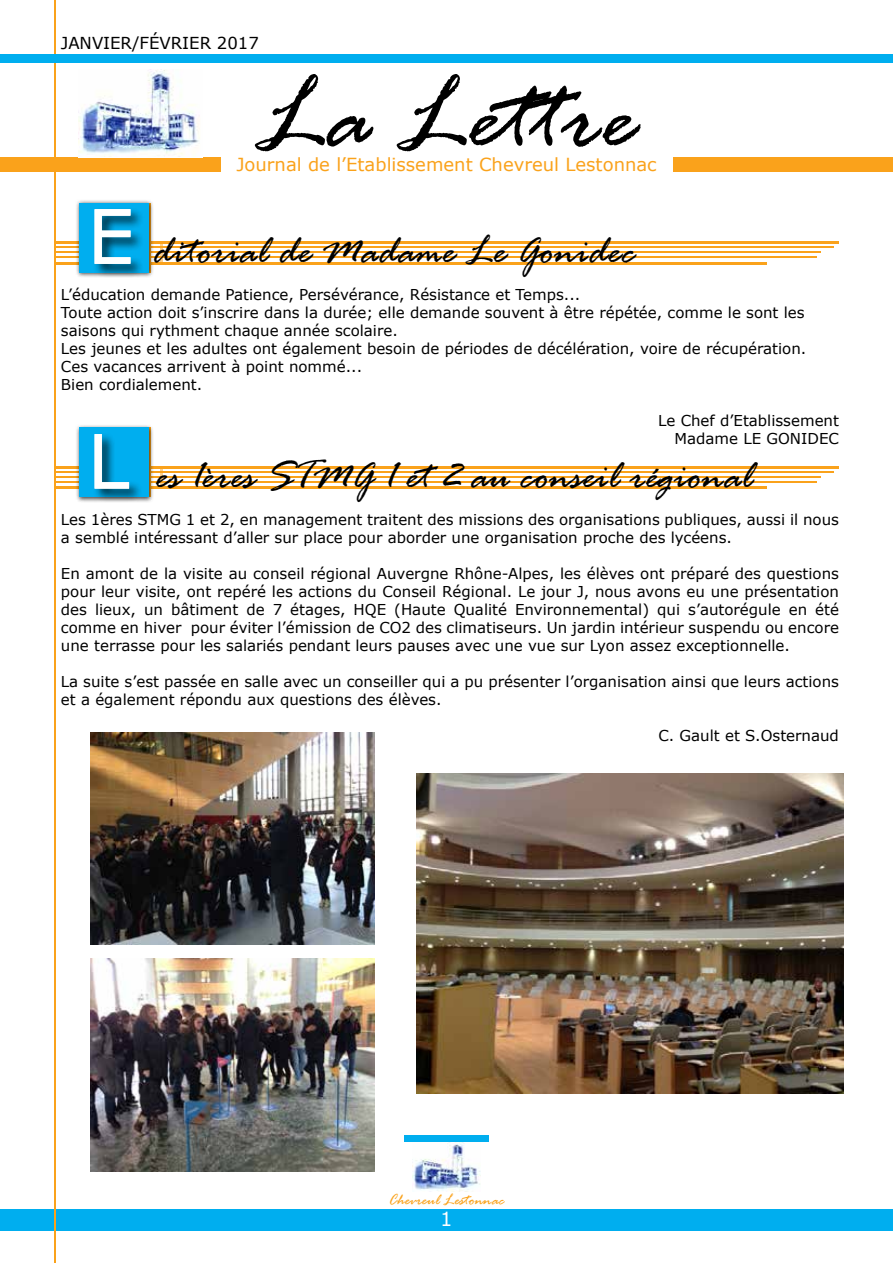
<style>
.page{position:relative;width:893px;height:1263px;background:#fff}
.page>*{position:absolute;margin:0;border:0;box-sizing:border-box;transform-origin:0 0}
.t1{font:italic 108px "Rage";color:#000}
.t2{font:italic 42px "Rage";color:#000}
.t3{font:19.5px "MS Reference Sans Serif";color:#fff}
.t4{font:18px "MS Reference Sans Serif";color:#faa21b}
.t5{font:16.5px "MS Reference Sans Serif";color:#000}
.t6{font:italic 16.5px "Rage";color:#faa21b}
.t7{font:15px/18px "MS Reference Sans Serif";color:#000}
.s1{font-family:"MS Reference Sans Serif";font-style:normal;font-size:75px;color:#fff}
</style>
<div class="page">
<img style="left:91px;top:732px;width:283px;height:213px">
<img style="left:91px;top:959px;width:283px;height:212px">
<img style="left:417px;top:773px;width:426px;height:320px">
<div style="left:0;top:1209px;width:893px;height:21px;background:#00aeef"></div>
<div style="left:404px;top:1135px;width:85px;height:7px;background:#00aeef"></div>
<hr style="left:54px;top:0;width:1px;height:1262px;background:#faa21b">
<img style="left:413px;top:1142px;width:67px;height:50px">
<div style="left:0;top:157px;width:220px;height:14px;background:#faa21b"></div>
<div style="left:673px;top:157px;width:220px;height:14px;background:#faa21b"></div>
<div style="left:0;top:54px;width:893px;height:8px;background:#00aeef"></div>
<img style="left:79px;top:70px;width:121px;height:87px">
<hr style="left:160px;top:467px;width:3px;height:21px;background:#faa21b">
<hr style="left:55px;top:471px;width:778px;height:2px;background:#faa21b">
<hr style="left:55px;top:476px;width:766px;height:2px;background:#faa21b">
<hr style="left:55px;top:481px;width:761px;height:2px;background:#faa21b">
<hr style="left:55px;top:466px;width:784px;height:2px;background:#faa21b">
<hr style="left:55px;top:486px;width:712px;height:3px;background:#faa21b">
<div style="left:75px;top:424px;width:79px;height:79px;background:#000;opacity:.75"></div>
<div style="left:79px;top:428px;width:69px;height:69px;background:#00aeef"></div>
<div style="left:92px;top:432px;width:51px;height:71px;background:#000;opacity:.75"></div>
<hr style="left:160px;top:242px;width:3px;height:22px;background:#faa21b">
<hr style="left:55px;top:247px;width:778px;height:1px;background:#faa21b">
<hr style="left:55px;top:252px;width:766px;height:1px;background:#faa21b">
<hr style="left:55px;top:257px;width:761px;height:1px;background:#faa21b">
<hr style="left:55px;top:241px;width:784px;height:3px;background:#faa21b">
<hr style="left:55px;top:262px;width:712px;height:2px;background:#faa21b">
<div style="left:75px;top:199px;width:79px;height:79px;background:#000;opacity:.75"></div>
<div style="left:79px;top:203px;width:69px;height:69px;background:#00aeef"></div>
<div style="left:92px;top:207px;width:53px;height:71px;background:#000;opacity:.75"></div>
<p class="t5" style="left:61px;top:32px;width:199px">JANVIER/FÉVRIER 2017</p>
<h1 class="t1" style="left:257px;top:59px;width:380px">La Lettre</h1>
<p class="t4" style="left:236px;top:153px;width:422px">Journal de l’Etablissement Chevreul Lestonnac</p>
<h2 class="t2" style="left:87px;top:228px;width:550px"><span class="s1">E</span> ditorial de Madame Le Gonidec</h2>
<p class="t7" style="left:61px;top:285px;width:747px">L’éducation demande Patience, Persévérance, Résistance et Temps...<br>Toute action doit s’inscrire dans la durée; elle demande souvent à être répétée, comme le sont les saisons qui rythment chaque année scolaire.<br>Les jeunes et les adultes ont également besoin de périodes de décélération, voire de récupération.<br>Ces vacances arrivent à point nommé...<br>Bien cordialement.</p>
<p class="t7" style="left:658px;top:411px;width:182px;text-align:right">Le Chef d’Etablissement<br>Madame LE GONIDEC</p>
<h2 class="t2" style="left:87px;top:453px;width:667px"><span class="s1">L</span> es 1ères STMG 1 et 2 au conseil régional</h2>
<p class="t7" style="left:61px;top:510px;width:779px">Les 1ères STMG 1 et 2, en management traitent des missions des organisations publiques, aussi il nous a semblé intéressant d’aller sur place pour aborder une organisation proche des lycéens.</p>
<p class="t7" style="left:61px;top:564px;width:779px;text-align:justify">En amont de la visite au conseil régional Auvergne Rhône-Alpes, les élèves ont préparé des questions pour leur visite, ont repéré les actions du Conseil Régional. Le jour J, nous avons eu une présentation des lieux, un bâtiment de 7 étages, HQE (Haute Qualité Environnemental) qui s’autorégule en été comme en hiver pour éviter l’émission de CO2 des climatiseurs. Un jardin intérieur suspendu ou encore une terrasse pour les salariés pendant leurs pauses avec une vue sur Lyon assez exceptionnelle.</p>
<p class="t7" style="left:61px;top:672px;width:779px">La suite s’est passée en salle avec un conseiller qui a pu présenter l’organisation ainsi que leurs actions et a également répondu aux questions des élèves.</p>
<p class="t7" style="left:658px;top:726px;width:182px">C. Gault et S.Osternaud</p>
<p class="t6" style="left:389px;top:1191px;width:117px">Chevreul Lestonnac</p>
<h3 class="t3" style="left:440px;top:1206px;width:14px">1</h3>
</div>
